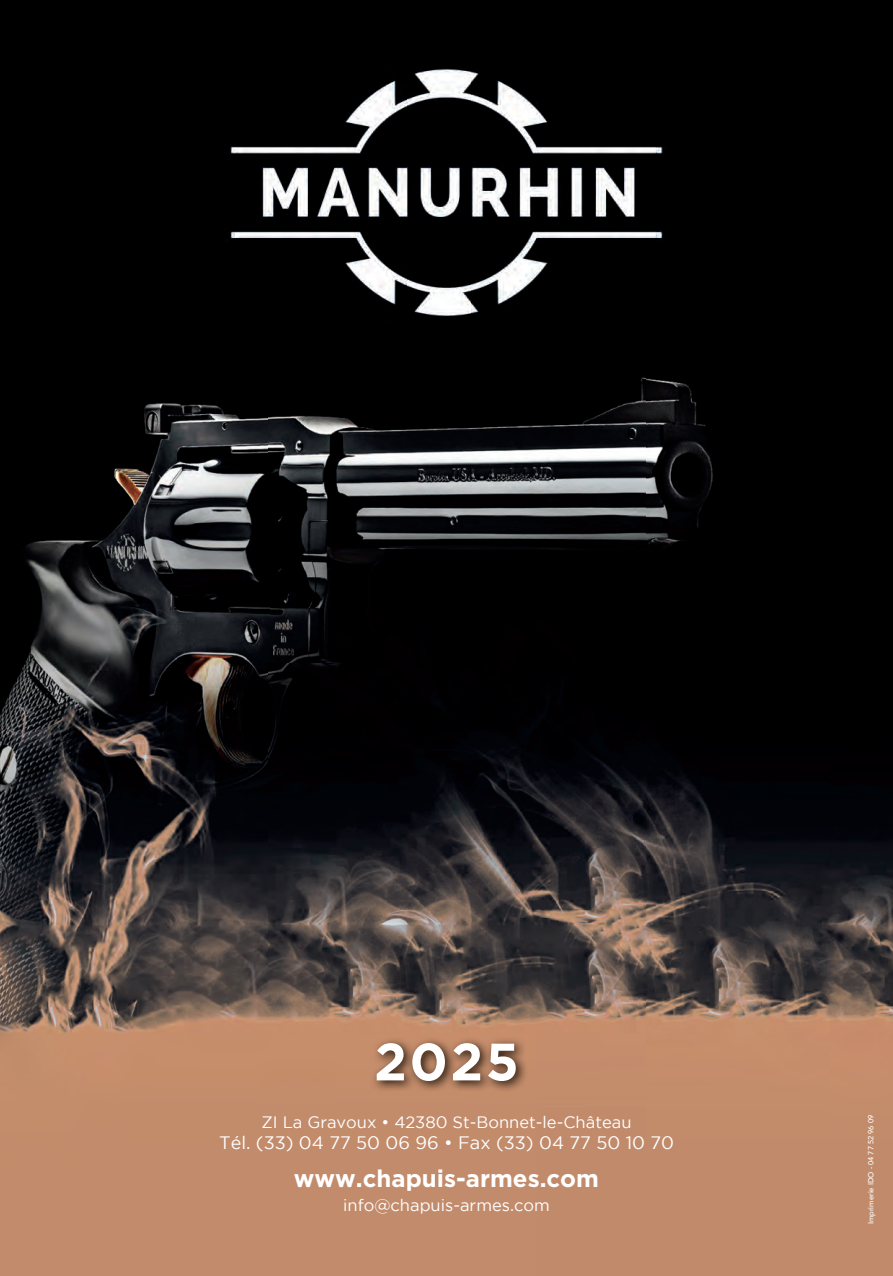
<style>
.page{position:relative;width:893px;height:1276px;background:#fff}
.page>*{position:absolute;margin:0;border:0;box-sizing:border-box;transform-origin:0 0}
.t1{font:700 52.5px "Gotham";color:#fff}
.t2{font:700 24px "Gotham";color:#fff}
.t3{font:18px "Gotham";color:#fff}
.t4{font:16.5px "Gotham";color:#fff}
.t5{font:500 7.5px "Avenir";color:#fff}
</style>
<div class="page">
<img style="left:0;top:0;width:268px;height:1033px">
<div style="left:268px;top:0;width:625px;height:84px;background:#010001"></div>
<img style="left:646px;top:84px;width:247px;height:1192px">
<img style="left:268px;top:323px;width:378px;height:710px">
<div style="left:0;top:1033px;width:646px;height:243px;background:#c28b6b"></div>
<img style="left:223px;top:60px;width:447px;height:263px">
<img style="left:371px;top:1036px;width:158px;height:56px">
<h1 class="t1" style="left:374px;top:1031px;width:146px">2025</h1>
<p class="t4" style="left:261px;top:1112px;width:371px">ZI La Gravoux • 42380 St-Bonnet-le-Château</p>
<p class="t3" style="left:219px;top:1133px;width:456px">Tél. (33) 04 77 50 06 96 • Fax (33) 04 77 50 10 70</p>
<h2 class="t2" style="left:294px;top:1164px;width:307px">www.chapuis-armes.com</h2>
<p class="t4" style="left:343px;top:1195px;width:208px">info@chapuis-armes.com</p>
<p class="t5" style="left:864px;top:1224px;width:111px;rotate:-90deg">Imprimerie IDO - 04 77 52 96 09</p>
</div>
